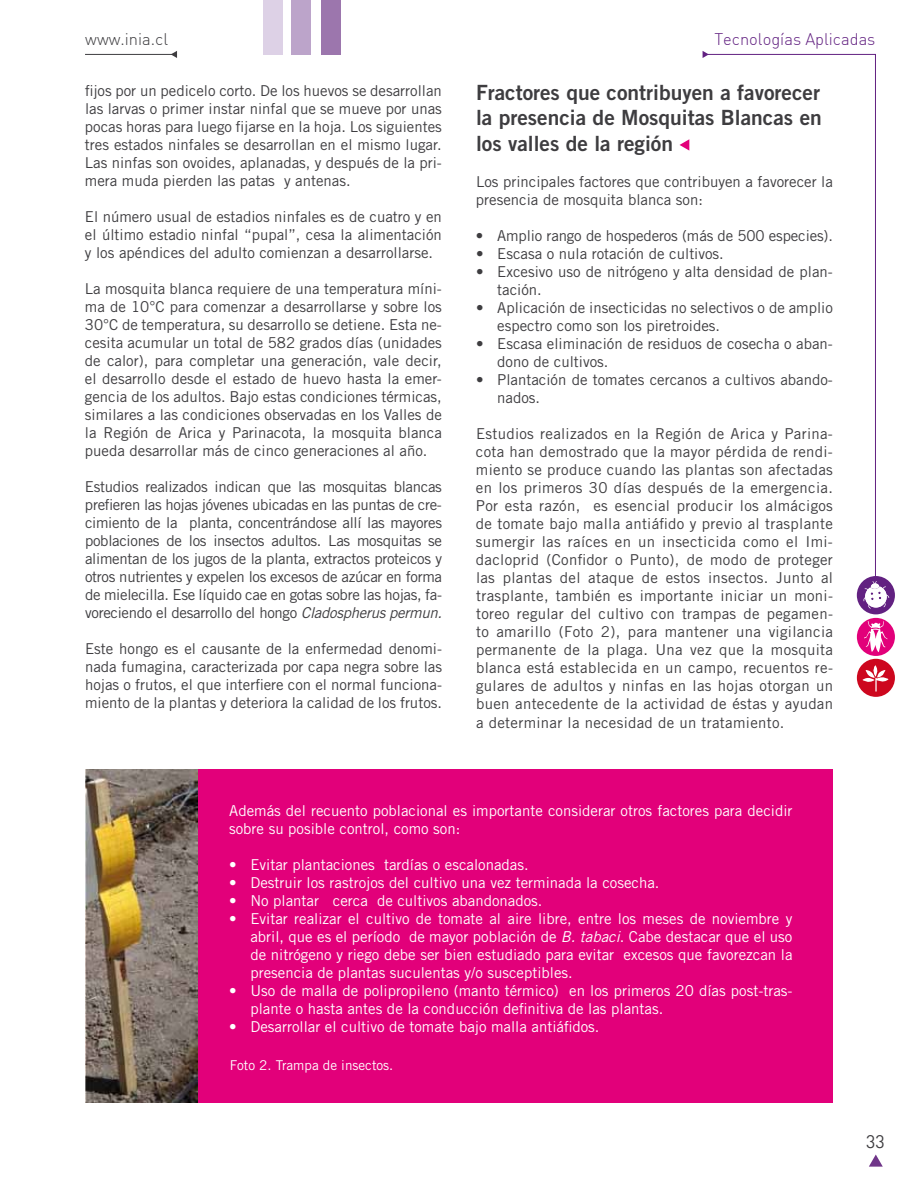
<style>
.page{position:relative;width:918px;height:1188px;background:#fff}
.page>*{position:absolute;margin:0;border:0;box-sizing:border-box;transform-origin:0 0}
.t1{font:21px/25.2px "Trade Gothic LT Std Bd 2";color:#3e3d40;text-align:justify}
.t2{font:18px "DIN Alternate";color:#3e3d40}
.t3{font:300 16.5px "DIN Alternate";color:#622181}
.t4{font:300 16.5px "DIN Alternate";color:#3e3d40}
.t5{font:15px/18px "Trade Gothic LT Std";color:#3e3d40;text-align:justify}
.t6{font:15px/18px "Trade Gothic LT Std";color:#fff}
.t7{font:15px "Trade Gothic LT Std";letter-spacing:.02em;color:#3e3d40}
.t8{font:13.5px "Trade Gothic LT Std";color:#fff}
.s1{font-style:italic}
</style>
<div class="page">
<div style="left:857px;top:576px;width:38px;height:38px;background:#622181;border-radius:50%"></div>
<svg style="left:863px;top:581px;width:26px;height:28px"></svg>
<svg style="left:709px;top:54px;width:167px;height:524px"></svg>
<svg style="left:171px;top:51px;width:6px;height:7px"></svg>
<hr style="left:85px;top:54px;width:92px;height:1px;background:#3e3d40">
<svg style="left:703px;top:51px;width:6px;height:7px"></svg>
<svg style="left:869px;top:1155px;width:14px;height:12px"></svg>
<div style="left:857px;top:659px;width:38px;height:38px;background:#cd071e;border-radius:50%"></div>
<svg style="left:862px;top:665px;width:27px;height:27px"></svg>
<div style="left:857px;top:618px;width:38px;height:38px;background:#e2007a;border-radius:50%"></div>
<svg style="left:864px;top:621px;width:24px;height:31px"></svg>
<div style="left:263px;top:0;width:20px;height:54px;background:#ddd1e6"></div>
<div style="left:291px;top:0;width:20px;height:54px;background:#bca4ca"></div>
<div style="left:321px;top:0;width:20px;height:54px;background:#9c76ad"></div>
<div style="left:85px;top:770px;width:748px;height:333px;background:#e2007a"></div>
<img style="left:85px;top:770px;width:112px;height:333px">
<svg style="left:680px;top:139px;width:9px;height:12px"></svg>
<p class="t4" style="left:85px;top:29px;width:84px">www.inia.cl</p>
<p class="t3" style="left:714px;top:29px;width:163px">Tecnologías Aplicadas</p>
<p class="t5" style="left:85px;top:81px;width:359px">fijos por un pedicelo corto. De los huevos se desarrollan las larvas o primer instar ninfal que se mueve por unas pocas horas para luego fijarse en la hoja. Los siguientes tres estados ninfales se desarrollan en el mismo lugar.<br>Las ninfas son ovoides, aplanadas, y después de la pri&shy;mera muda pierden las patas y antenas.</p>
<p class="t5" style="left:85px;top:207px;width:358px">El número usual de estadios ninfales es de cuatro y en el último estadio ninfal “pupal”, cesa la alimentación y los apéndices del adulto comienzan a desarrollarse.</p>
<p class="t5" style="left:85px;top:279px;width:359px">La mosquita blanca requiere de una temperatura míni&shy;ma de 10°C para comenzar a desarrollarse y sobre los 30°C de temperatura, su desarrollo se detiene. Esta ne&shy;cesita acumular un total de 582 grados días (unidades de calor), para completar una generación, vale decir, el desarrollo desde el estado de huevo hasta la emer&shy;gencia de los adultos. Bajo estas condiciones térmicas, similares a las condiciones observadas en los Valles de la Región de Arica y Parinacota, la mosquita blanca pueda desarrollar más de cinco generaciones al año.</p>
<p class="t5" style="left:85px;top:477px;width:359px">Estudios realizados indican que las mosquitas blancas prefieren las hojas jóvenes ubicadas en las puntas de cre&shy;cimiento de la planta, concentrándose allí las mayores poblaciones de los insectos adultos. Las mosquitas se alimentan de los jugos de la planta, extractos proteicos y otros nutrientes y expelen los excesos de azúcar en forma de mielecilla. Ese líquido cae en gotas sobre las hojas, fa&shy;voreciendo el desarrollo del hongo <span class="s1">Cladospherus permun.</span></p>
<p class="t5" style="left:85px;top:639px;width:359px">Este hongo es el causante de la enfermedad denomi&shy;nada fumagina, caracterizada por capa negra sobre las hojas o frutos, el que interfiere con el normal funciona&shy;miento de la plantas y deteriora la calidad de los frutos.</p>
<h1 class="t1" style="left:476px;top:80px;width:347px">Fractores que contribuyen a favorecer la presencia de Mosquitas Blancas en los valles de la región</h1>
<p class="t5" style="left:476px;top:172px;width:358px">Los principales factores que contribuyen a favorecer la presencia de mosquita blanca son:</p>
<p class="t5" style="left:476px;top:226px;width:358px">• Amplio rango de hospederos (más de 500 especies).</p>
<p class="t5" style="left:476px;top:244px;width:249px">• Escasa o nula rotación de cultivos.</p>
<p class="t5" style="left:497px;top:262px;width:337px;text-indent:-21px">• Excesivo uso de nitrógeno y alta densidad de plan&shy;tación.</p>
<p class="t5" style="left:497px;top:298px;width:337px;text-indent:-21px">• Aplicación de insecticidas no selectivos o de amplio espectro como son los piretroides.</p>
<p class="t5" style="left:497px;top:334px;width:337px;text-indent:-21px">• Escasa eliminación de residuos de cosecha o aban&shy;dono de cultivos.</p>
<p class="t5" style="left:497px;top:370px;width:337px;text-indent:-21px">• Plantación de tomates cercanos a cultivos abando&shy;nados.</p>
<p class="t5" style="left:476px;top:424px;width:359px">Estudios realizados en la Región de Arica y Parina&shy;cota han demostrado que la mayor pérdida de rendi&shy;miento se produce cuando las plantas son afectadas en los primeros 30 días después de la emergencia.<br>Por esta razón, es esencial producir los almácigos de tomate bajo malla antiáfido y previo al trasplante sumergir las raíces en un insecticida como el Imi&shy;dacloprid (Confidor o Punto), de modo de proteger las plantas del ataque de estos insectos. Junto al trasplante, también es importante iniciar un moni&shy;toreo regular del cultivo con trampas de pegamen&shy;to amarillo (Foto 2), para mantener una vigilancia permanente de la plaga. Una vez que la mosquita blanca está establecida en un campo, recuentos re&shy;gulares de adultos y ninfas en las hojas otorgan un buen antecedente de la actividad de éstas y ayudan</p>
<p class="t7" style="left:476px;top:714px;width:310px">a determinar la necesidad de un tratamiento.</p>
<p class="t6" style="left:229px;top:801px;width:565px">Además del recuento poblacional es importante considerar otros factores para decidir sobre su posible control, como son:</p>
<p class="t6" style="left:229px;top:855px;width:301px">• Evitar plantaciones tardías o escalonadas.</p>
<p class="t6" style="left:229px;top:873px;width:432px">• Destruir los rastrojos del cultivo una vez terminada la cosecha.</p>
<p class="t6" style="left:229px;top:891px;width:315px">• No plantar cerca de cultivos abandonados.</p>
<p class="t6" style="left:250px;top:909px;width:544px;text-align:justify;text-indent:-21px">• Evitar realizar el cultivo de tomate al aire libre, entre los meses de noviembre y abril, que es el período de mayor población de <span class="s1">B. tabaci</span>. Cabe destacar que el uso de nitrógeno y riego debe ser bien estudiado para evitar excesos que favorezcan la presencia de plantas suculentas y/o susceptibles.</p>
<p class="t6" style="left:250px;top:981px;width:544px;text-indent:-21px">• Uso de malla de polipropileno (manto térmico) en los primeros 20 días post-tras&shy;plante o hasta antes de la conducción definitiva de las plantas.</p>
<p class="t6" style="left:229px;top:1017px;width:372px">• Desarrollar el cultivo de tomate bajo malla antiáfidos.</p>
<p class="t8" style="left:230px;top:1057px;width:165px">Foto 2. Trampa de insectos.</p>
<p class="t2" style="left:866px;top:1128px;width:20px">33</p>
</div>
